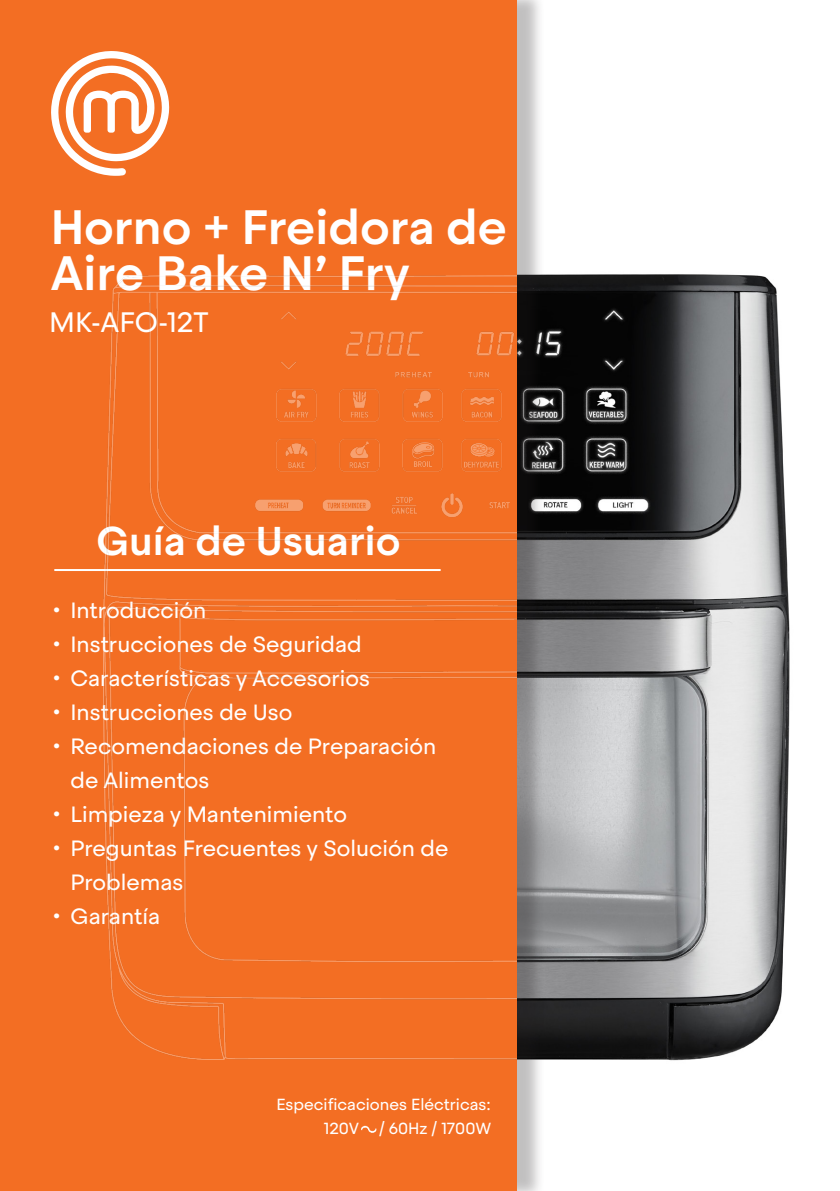
<style>
.page{position:relative;width:840px;height:1191px;background:#fff}
.page>*{position:absolute;margin:0;border:0;box-sizing:border-box;transform-origin:0 0}
.BoldNumbers{font:500 48px/46px "Steradian";color:#fff}
.t1{font:500 40px "Steradian";color:#fff}
.t2{font:28px "Steradian";color:#fff}
.t3{font:22px/34px "Steradian";color:#fff}
.BoldNumbers-2{font:16px "Steradian";color:#fff}
</style>
<div class="page">
<img style="left:545px;top:274px;width:245px;height:787px">
<div style="left:0;top:0;width:545px;height:1191px;background:#231f20;opacity:.28"></div>
<div style="left:0;top:0;width:516px;height:1191px;background:#f36e23"></div>
<svg style="left:51px;top:51px;width:118px;height:125px"></svg>
<hr style="left:54px;top:569px;width:386px;height:2px;background:#fff">
<img style="left:361px;top:1125px;width:16px;height:8px">
<img style="left:103px;top:275px;width:413px;height:784px">
<p class="BoldNumbers" style="left:50px;top:204px;width:458px">Horno + Freidora de<br>Aire Bake N’ Fry</p>
<p class="t2" style="left:49px;top:305px;width:161px">MK-AFO-12T</p>
<p class="t1" style="left:97px;top:516px;width:305px">Guía de Usuario</p>
<p class="t3" style="left:52px;top:593px;width:155px">• Introducción</p>
<p class="t3" style="left:52px;top:627px;width:311px">• Instrucciones de Seguridad</p>
<p class="t3" style="left:52px;top:661px;width:319px">• Características y Accesorios</p>
<p class="t3" style="left:52px;top:695px;width:241px">• Instrucciones de Uso</p>
<p class="t3" style="left:70px;top:729px;width:367px;text-indent:-18px">• Recomendaciones de Preparación de Alimentos</p>
<p class="t3" style="left:52px;top:797px;width:296px">• Limpieza y Mantenimiento</p>
<p class="t3" style="left:70px;top:831px;width:379px;text-indent:-18px">• Preguntas Frecuentes y Solución de<br>Problemas</p>
<p class="t3" style="left:52px;top:899px;width:109px">• Garantía</p>
<p class="BoldNumbers-2" style="left:276px;top:1094px;width:216px">Especificaciones Eléctricas:</p>
<p class="BoldNumbers-2" style="left:323px;top:1118px;width:169px">120V / 60Hz / 1700W</p>
</div>
